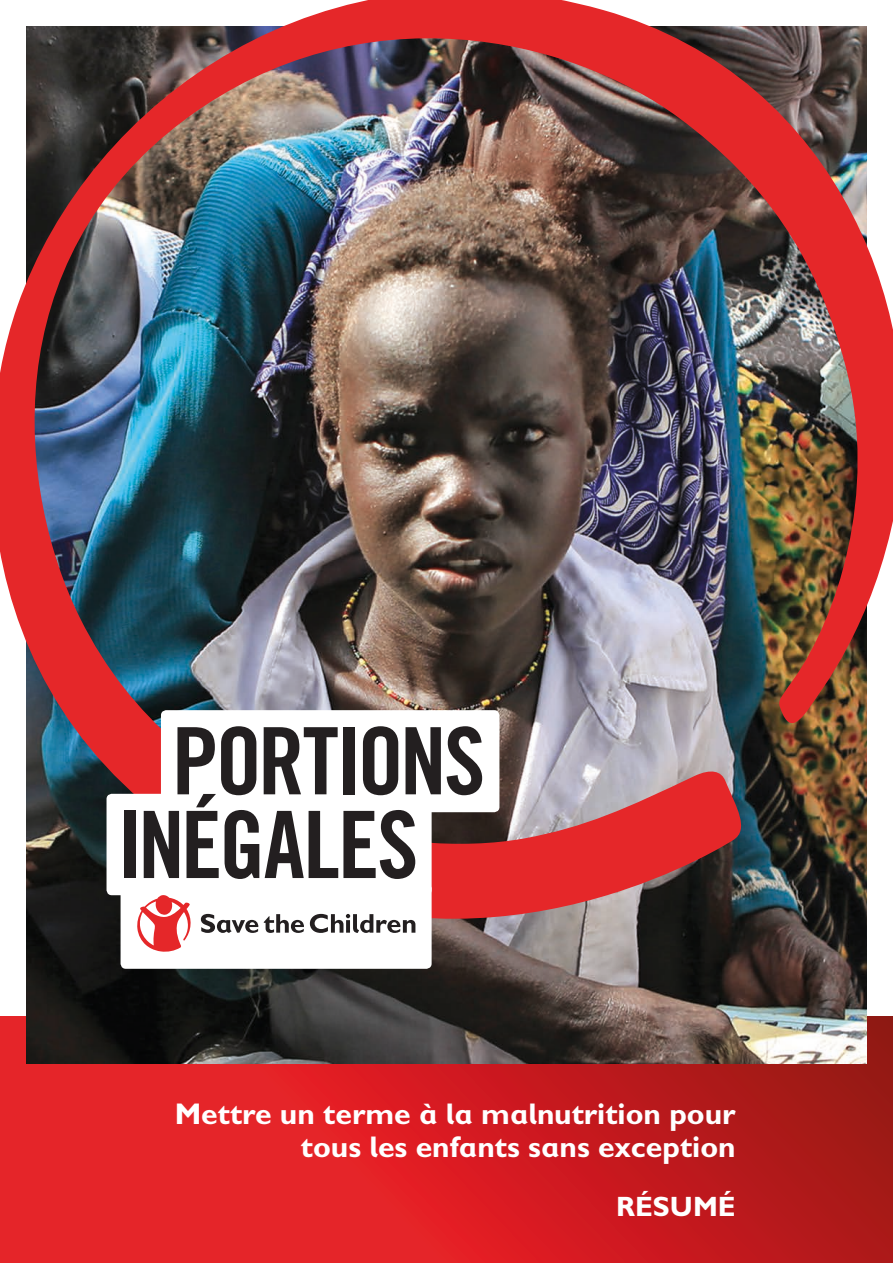
<style>
.page{position:relative;width:893px;height:1263px;background:#fff}
.page>*{position:absolute;margin:0;border:0;box-sizing:border-box;transform-origin:0 0}
.t1{font:93px/83.7px "Trade Gothic LT Std Bd Cn 20";letter-spacing:-.03em;color:#231f20}
.t2{font:700 30px/33px "Gill Sans Infant Std";color:#fff;text-align:right}
.t3{font:700 28.05px "Gill Sans Infant Std";color:#fff}
</style>
<div class="page">
<svg style="left:0;top:1016px;width:893px;height:247px;background:#d01e22"></svg>
<img style="left:26px;top:942px;width:841px;height:121px">
<img style="left:0;top:0;width:893px;height:942px">
<div style="left:161px;top:710px;width:338px;height:102px;background:#fff;border-radius:5px"></div>
<div style="left:107px;top:794px;width:325px;height:101px;background:#fff;border-radius:5px"></div>
<div style="left:121px;top:883px;width:311px;height:86px;background:#fff;border-radius:5px"></div>
<svg style="left:137px;top:895px;width:54px;height:57px"></svg>
<svg style="left:201px;top:914px;width:214px;height:19px"></svg>
<h1 class="t1" style="left:117px;top:719px;width:370px;text-indent:55px">PORTIONS<br>INÉGALES</h1>
<p class="t2" style="left:175px;top:1097px;width:562px">Mettre un terme à la malnutrition pour tous les enfants sans exception</p>
<p class="t3" style="left:616px;top:1189px;width:121px">RÉSUMÉ</p>
</div>
